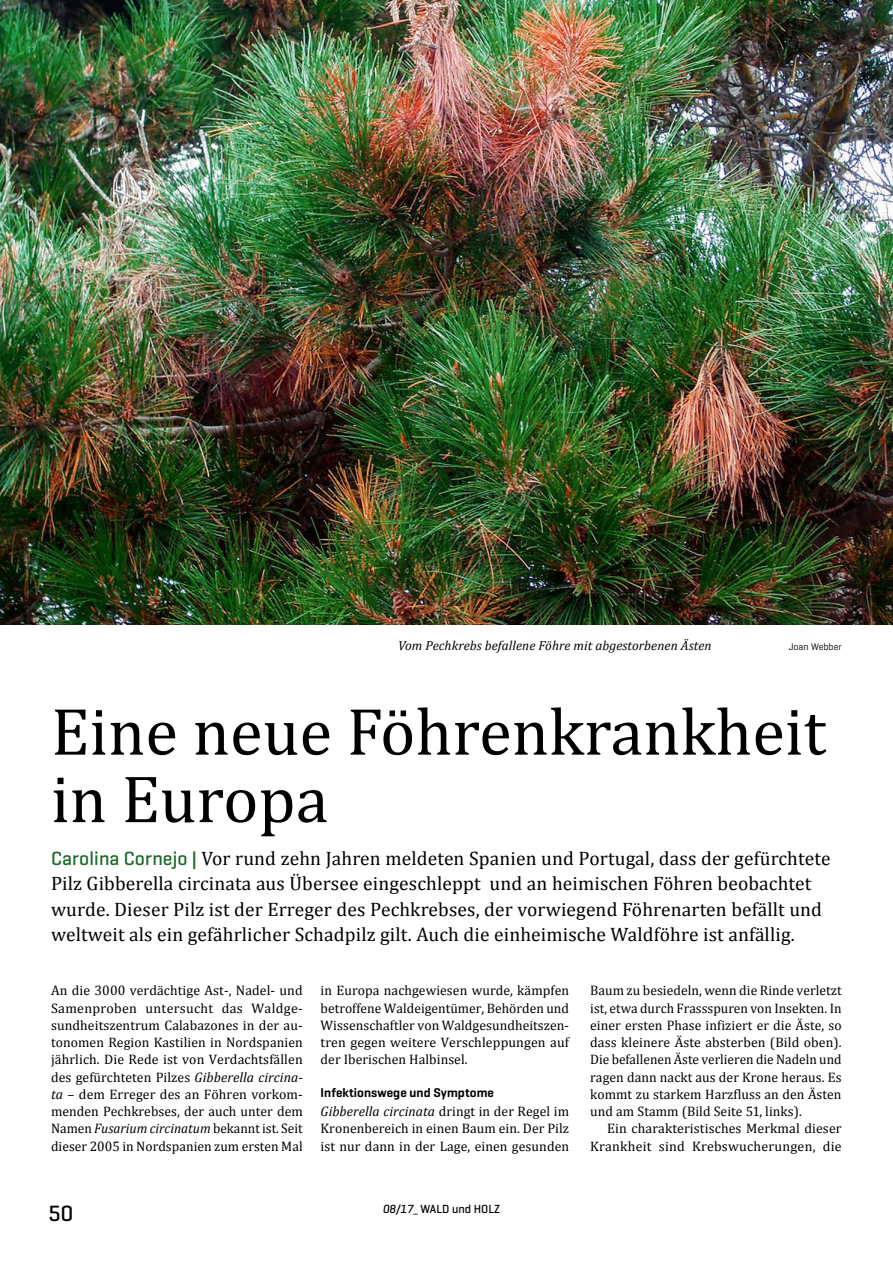
<style>
.page{position:relative;width:893px;height:1263px;background:#fff}
.page>*{position:absolute;margin:0;border:0;box-sizing:border-box;transform-origin:0 0}
.t1{font:67.5px/67.5px "Cambria";color:#000}
.t2{font:500 22.5px "Geogrotesque";color:#000}
.t3{font:19.5px/25.5px "Cambria";letter-spacing:.005em;color:#000}
.t4{font:13.8px/17.2px "Cambria";letter-spacing:.005em;color:#000;text-align:justify}
.t5{font:italic 13.2px "Cambria";letter-spacing:.005em;color:#000}
.t6{font:600 12.9px "Geogrotesque";letter-spacing:.01em;color:#000}
.t7{font:500 12px "Geogrotesque";color:#000}
.t8{font:9.75px "Geogrotesque";letter-spacing:.005em;color:#000}
.s1{font-family:"Geogrotesque";font-weight:500;color:#196828}
.s2{font-style:italic}
.s3{font-family:"Cambria";font-weight:400}
</style>
<div class="page">
<img style="left:0;top:0;width:893px;height:625px">
<p class="t5" style="left:398px;top:636px;width:315px">Vom Pechkrebs befallene Föhre mit abgestorbenen Ästen</p>
<p class="t8" style="left:789px;top:641px;width:55px">Joan Webber</p>
<h1 class="t1" style="left:51px;top:697px;width:777px">Eine neue Föhrenkrankheit in Europa</h1>
<p class="t3" style="left:51px;top:845px;width:781px"><span class="s1">Carolina Cornejo |</span> Vor rund zehn Jahren meldeten Spanien und Portugal, dass der gefürchtete Pilz Gibberella circinata aus Übersee eingeschleppt und an heimischen Föhren beobachtet wurde. Dieser Pilz ist der Erreger des Pechkrebses, der vorwiegend Föhrenarten befällt und weltweit als ein gefährlicher Schadpilz gilt. Auch die einheimische Waldföhre ist anfällig.</p>
<p class="t4" style="left:51px;top:982px;width:253px">An die 3000 verdächtige Ast-, Nadel- und Samenproben untersucht das Waldge&shy;sundheitszentrum Calabazones in der au&shy;tonomen Region Kastilien in Nordspanien jährlich. Die Rede ist von Verdachtsfällen des gefürchteten Pilzes <span class="s2">Gibberella circina&shy;ta</span> – dem Erreger des an Föhren vorkom&shy;menden Pechkrebses, der auch unter dem Namen <span class="s2">Fusarium circinatum</span> bekannt ist. Seit dieser 2005 in Nordspanien zum ersten Mal</p>
<p class="t4" style="left:321px;top:982px;width:250px">in Europa nachgewiesen wurde, kämpfen betroffene Waldeigentümer, Behörden und Wissenschaftler von Waldgesundheitszen&shy;tren gegen weitere Verschleppungen auf der Iberischen Halbinsel.</p>
<p class="t6" style="left:321px;top:1085px;width:175px">Infektionswege und Symptome</p>
<p class="t4" style="left:321px;top:1103px;width:250px"><span class="s2">Gibberella circinata</span> dringt in der Regel im Kronenbereich in einen Baum ein. Der Pilz ist nur dann in der Lage, einen gesunden</p>
<h2 class="t2" style="left:49px;top:1199px;width:26px">50</h2>
<p class="t7" style="left:383px;top:1202px;width:119px"><span class="s2">08/17</span><span class="s3">_</span> Wald und Holz</p>
<p class="t4" style="left:590px;top:982px;width:253px">Baum zu besiedeln, wenn die Rinde verletzt ist, etwa durch Frassspuren von Insekten. In einer ersten Phase infiziert er die Äste, so dass kleinere Äste absterben (Bild oben).<br>Die befallenen Äste verlieren die Nadeln und ragen dann nackt aus der Krone heraus. Es kommt zu starkem Harzfluss an den Ästen und am Stamm (Bild Seite 51, links).</p>
<p class="t4" style="left:590px;top:1120px;width:253px;text-align:right">Ein charakteristisches Merkmal dieser<br>Krankheit sind Krebswucherungen, die</p>
</div>
